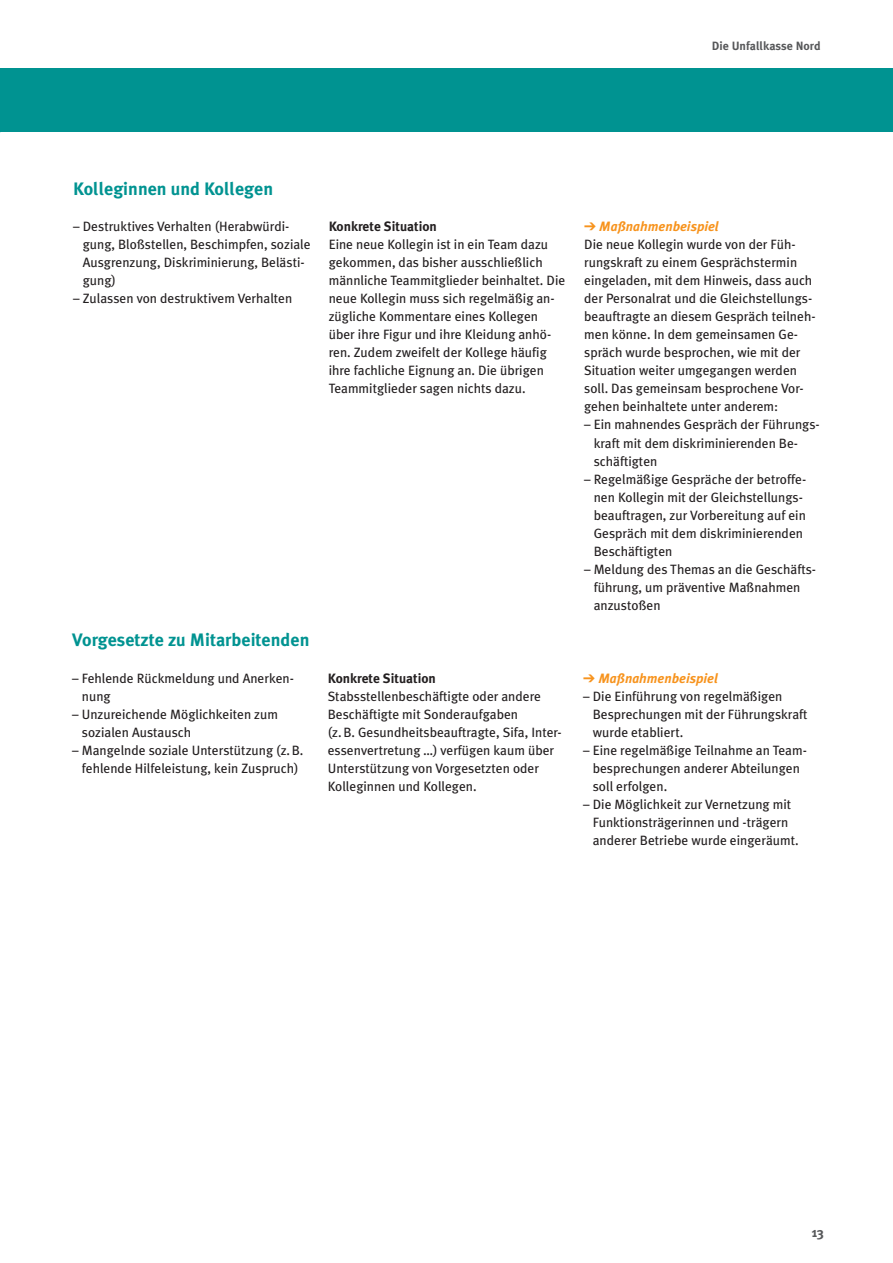
<style>
.page{position:relative;width:893px;height:1263px;background:#fff}
.page>*{position:absolute;margin:0;border:0;box-sizing:border-box;transform-origin:0 0}
.Ü_2{font:700 18px "Meta Plus";color:#009391}
.Fließtext{font:13.5px/18px "Meta Plus";color:#231f20}
.Ü3_schwarz{font:700 13.5px "Meta Plus";color:#231f20}
.Ü3_schwarz-2{font:italic 700 13.5px "Meta Plus";color:#f7931d}
.t1{font:700 13.5px "Meta Plus";color:#57585a}
.t2{font:700 12px "Meta Plus";color:#57585a}
</style>
<div class="page">
<div style="left:0;top:68px;width:893px;height:64px;background:#009391"></div>
<p class="t2" style="left:712px;top:39px;width:110px">Die Unfallkasse Nord</p>
<h2 class="Ü_2" style="left:73px;top:178px;width:201px">Kolleginnen und Kollegen</h2>
<p class="Fließtext" style="left:83px;top:217px;width:229px;text-indent:-10px">– Destruktives Verhalten (Herabwürdi&shy;gung, Bloßstellen, Beschimpfen, soziale<br>Ausgrenzung, Diskriminierung, Belästi&shy;gung)</p>
<p class="Fließtext" style="left:73px;top:289px;width:221px">– Zulassen von destruktivem Verhalten</p>
<h3 class="Ü3_schwarz" style="left:329px;top:218px;width:110px">Konkrete Situation</h3>
<p class="Fließtext" style="left:329px;top:235px;width:238px">Eine neue Kollegin ist in ein Team dazu gekommen, das bisher ausschließlich männliche Teammitglieder beinhaltet. Die neue Kollegin muss sich regelmäßig an&shy;zügliche Kommentare eines Kollegen über ihre Figur und ihre Kleidung anhö&shy;ren. Zudem zweifelt der Kollege häufig ihre fachliche Eignung an. Die übrigen Teammitglieder sagen nichts dazu.</p>
<h2 class="Ü_2" style="left:72px;top:630px;width:239px">Vorgesetzte zu Mitarbeitenden</h2>
<p class="Fließtext" style="left:82px;top:669px;width:214px;text-indent:-10px">– Fehlende Rückmeldung und Anerken&shy;nung</p>
<p class="Fließtext" style="left:82px;top:705px;width:198px;text-indent:-10px">– Unzureichende Möglichkeiten zum sozialen Austausch</p>
<p class="Fließtext" style="left:72px;top:741px;width:233px;text-align:center">– Mangelnde soziale Unterstützung (z.B. fehlende Hilfeleistung, kein Zuspruch)</p>
<h3 class="Ü3_schwarz" style="left:328px;top:670px;width:110px">Konkrete Situation</h3>
<p class="Fließtext" style="left:328px;top:687px;width:236px">Stabsstellenbeschäftigte oder andere Beschäftigte mit Sonderaufgaben<br>(z.B. Gesundheitsbeauftragte, Sifa, Inter&shy;essenvertretung …) verfügen kaum über Unterstützung von Vorgesetzten oder Kolleginnen und Kollegen.</p>
<h3 class="Ü3_schwarz-2" style="left:599px;top:218px;width:121px">Maßnahmenbeispiel</h3>
<p class="Fließtext" style="left:584px;top:235px;width:233px">Die neue Kollegin wurde von der Füh&shy;rungskraft zu einem Gesprächstermin eingeladen, mit dem Hinweis, dass auch der Personalrat und die Gleichstellungs&shy;beauftragte an diesem Gespräch teilneh&shy;men könne. In dem gemeinsamen Ge&shy;spräch wurde besprochen, wie mit der Situation weiter umgegangen werden soll. Das gemeinsam besprochene Vor&shy;gehen beinhaltete unter anderem:</p>
<p class="Fließtext" style="left:594px;top:416px;width:228px;text-indent:-10px">– Ein mahnendes Gespräch der Führungs&shy;kraft mit dem diskriminierenden Be&shy;schäftigten</p>
<p class="Fließtext" style="left:594px;top:470px;width:214px;text-indent:-10px">– Regelmäßige Gespräche der betroffe&shy;nen Kollegin mit der Gleichstellungs&shy;beauftragen, zur Vorbereitung auf ein Gespräch mit dem diskriminierenden Beschäftigten</p>
<p class="Fließtext" style="left:594px;top:560px;width:224px;text-indent:-10px">– Meldung des Themas an die Geschäfts&shy;führung, um präventive Maßnahmen anzustoßen</p>
<h3 class="Ü3_schwarz-2" style="left:598px;top:670px;width:121px">Maßnahmenbeispiel</h3>
<p class="Fließtext" style="left:593px;top:687px;width:216px;text-indent:-10px">– Die Einführung von regelmäßigen<br>Besprechungen mit der Führungskraft wurde etabliert.</p>
<p class="Fließtext" style="left:593px;top:741px;width:216px;text-indent:-10px">– Eine regelmäßige Teilnahme an Team&shy;besprechungen anderer Abteilungen soll erfolgen.</p>
<p class="Fließtext" style="left:593px;top:795px;width:208px;text-indent:-10px">– Die Möglichkeit zur Vernetzung mit<br>Funktionsträgerinnen und -trägern anderer Betriebe wurde eingeräumt.</p>
<p class="t1" style="left:812px;top:1225px;width:14px">13</p>
</div>
